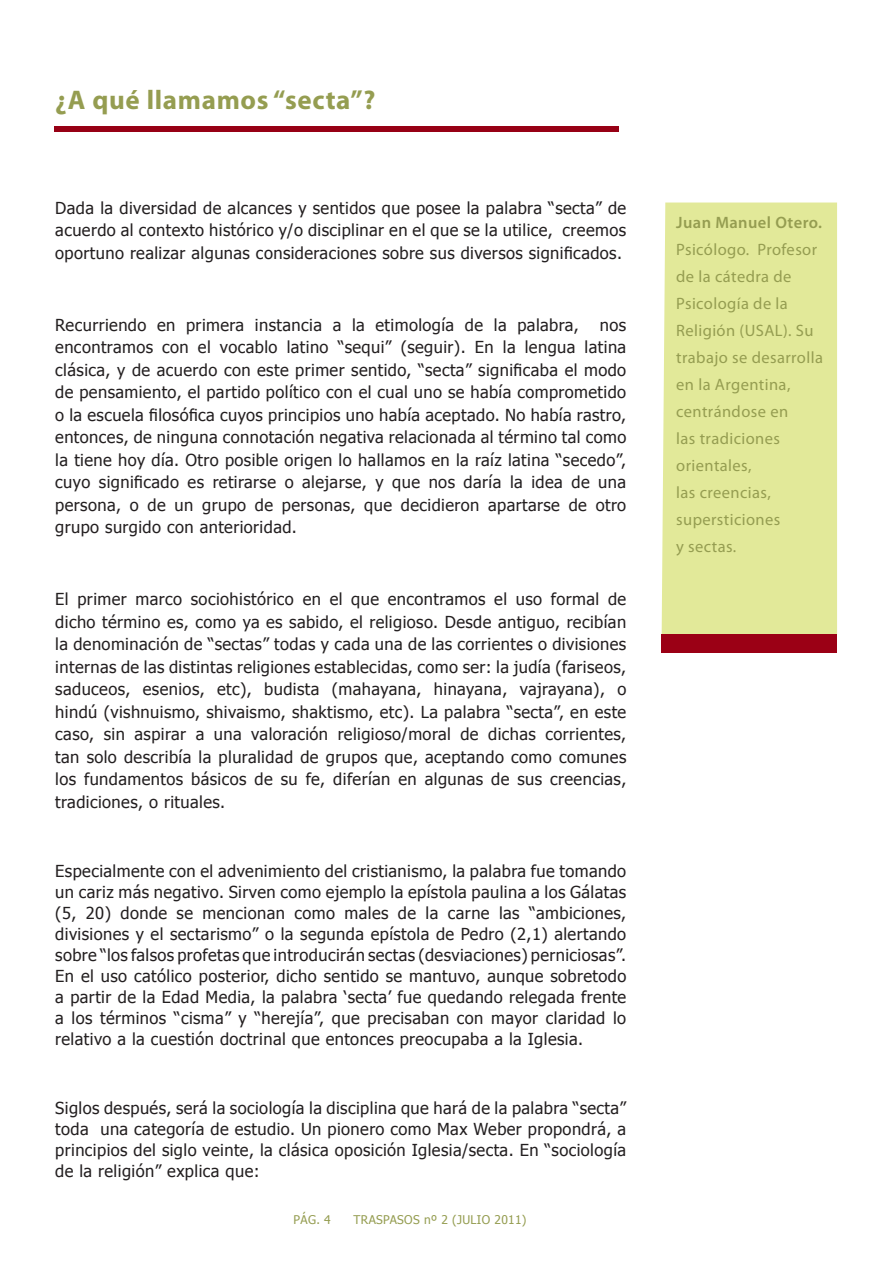
<style>
.page{position:relative;width:893px;height:1263px;background:#fff}
.page>*{position:absolute;margin:0;border:0;box-sizing:border-box;transform-origin:0 0}
.Encabezado_1{font:700 27px "Myriad Pro";letter-spacing:.025em;color:#959d51}
.Texto{font:16.5px/22.5px "Tahoma";letter-spacing:.025em;color:#231f20;text-align:justify}
.Barra_lateral{font:16.5px/27px "Myriad Pro";letter-spacing:.025em;color:#959d51}
.t1{font:12px "Tahoma";letter-spacing:.025em;color:#959d51}
.s1{font-weight:600}
</style>
<div class="page">
<div style="left:662px;top:203px;width:175px;height:431px;background:#e2e999"></div>
<div style="left:662px;top:634px;width:175px;height:18px;background:#9b0015"></div>
<div style="left:54px;top:126px;width:564px;height:5px;background:#970015"></div>
<p class="Encabezado_1" style="left:55px;top:82px;width:322px">¿A qué llamamos “secta”?</p>
<p class="Texto" style="left:55px;top:196px;width:572px">Dada la diversidad de alcances y sentidos que posee la palabra “secta” de acuerdo al contexto histórico y/o disciplinar en el que se la utilice, creemos oportuno realizar algunas consideraciones sobre sus diversos significados.</p>
<p class="Texto" style="left:55px;top:313px;width:525px">Recurriendo en primera instancia a la etimología de la palabra,</p>
<p class="Texto" style="left:55px;top:313px;width:572px;text-indent:545px">nos encontramos con el vocablo latino “sequi” (seguir). En la lengua latina clásica, y de acuerdo con este primer sentido, “secta” significaba el modo de pensamiento, el partido político con el cual uno se había comprometido o la escuela filosófica cuyos principios uno había aceptado. No había rastro, entonces, de ninguna connotación negativa relacionada al término tal como la tiene hoy día. Otro posible origen lo hallamos en la raíz latina “secedo”, cuyo significado es retirarse o alejarse, y que nos daría la idea de una persona, o de un grupo de personas, que decidieron apartarse de otro grupo surgido con anterioridad.</p>
<p class="Texto" style="left:55px;top:587px;width:573px">El primer marco sociohistórico en el que encontramos el uso formal de dicho término es, como ya es sabido, el religioso. Desde antiguo, recibían la denominación de “sectas” todas y cada una de las corrientes o divisiones internas de las distintas religiones establecidas, como ser: la judía (fariseos, saduceos, esenios, etc), budista (mahayana, hinayana, vajrayana), o hindú (vishnuismo, shivaismo, shaktismo, etc). La palabra “secta”, en este caso, sin aspirar a una valoración religioso/moral de dichas corrientes, tan solo describía la pluralidad de grupos que, aceptando como comunes los fundamentos básicos de su fe, diferían en algunas de sus creencias, tradiciones, o rituales.</p>
<p class="Texto" style="left:55px;top:860px;width:572px;line-height:21px">Especialmente con el advenimiento del cristianismo, la palabra fue tomando un cariz más negativo. Sirven como ejemplo la epístola paulina a los Gálatas (5, 20) donde se mencionan como males de la carne las “ambiciones, divisiones y el sectarismo” o la segunda epístola de Pedro (2,1) alertando sobre “los falsos profetas que introducirán sectas (desviaciones) perniciosas”.<br>En el uso católico posterior, dicho sentido se mantuvo, aunque sobretodo a partir de la Edad Media, la palabra ‘secta’ fue quedando relegada frente a los términos “cisma” y “herejía”, que precisaban con mayor claridad lo relativo a la cuestión doctrinal que entonces preocupaba a la Iglesia.</p>
<p class="Texto" style="left:55px;top:1097px;width:572px;line-height:21px">Siglos después, será la sociología la disciplina que hará de la palabra “secta” toda una categoría de estudio. Un pionero como Max Weber propondrá, a principios del siglo veinte, la clásica oposición Iglesia/secta. En “sociología de la religión” explica que:</p>
<p class="t1" style="left:294px;top:1212px;width:39px">PÁG. 4</p>
<p class="t1" style="left:354px;top:1212px;width:174px">TRASPASOS nº 2 (JULIO 2011)</p>
<p class="Barra_lateral" style="left:676px;top:209px;width:148px"><span class="s1">Juan Manuel Otero.<br></span>Psicólogo. Profesor de la cátedra de<br>Psicología de la<br>Religión (USAL). Su trabajo se desarrolla en la Argentina, centrándose en<br>las tradiciones orientales,<br>las creencias, supersticiones<br>y sectas.</p>
</div>
